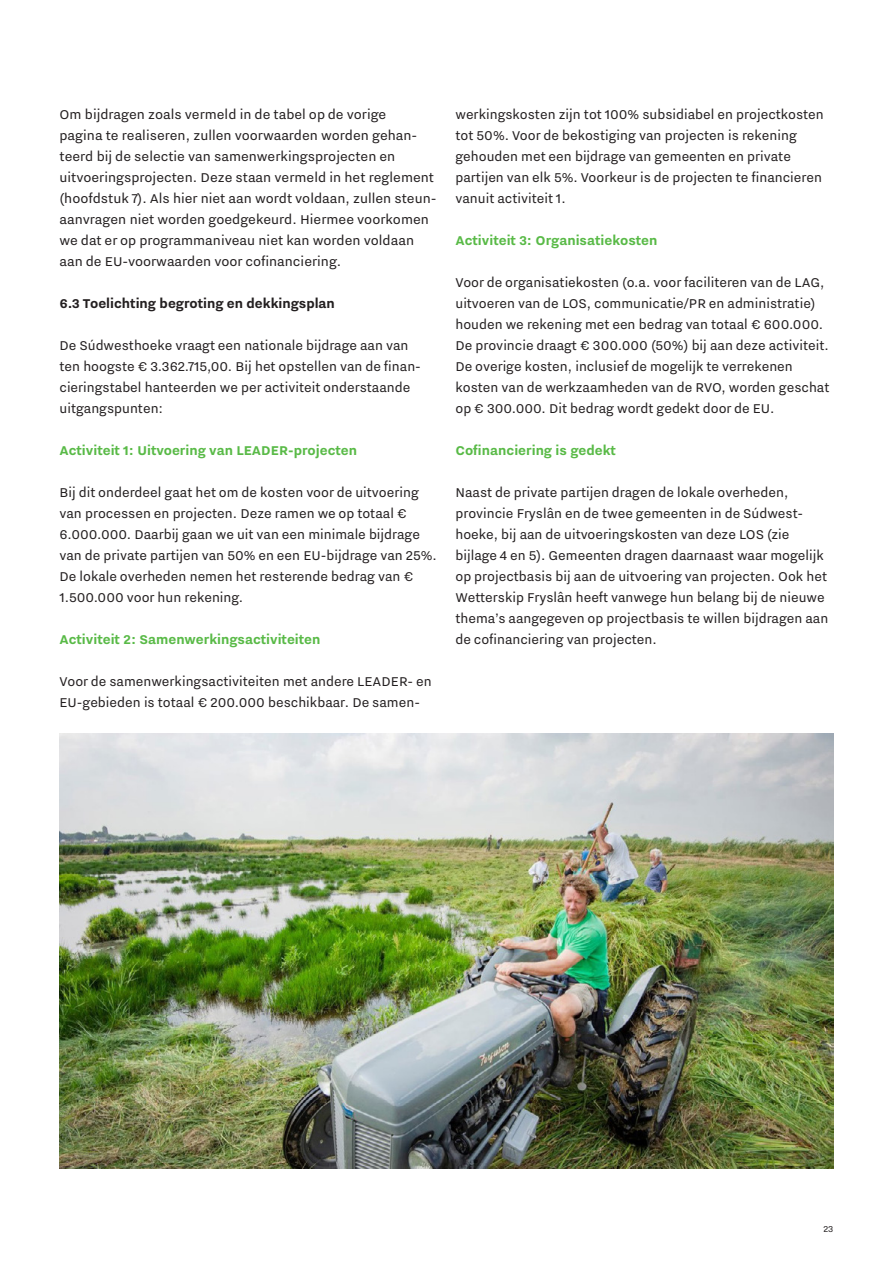
<style>
.page{position:relative;width:893px;height:1263px;background:#fff}
.page>*{position:absolute;margin:0;border:0;box-sizing:border-box;transform-origin:0 0}
.t1{font:15.75px/21px "Nitti Grotesk";color:#231f20}
.t2{font:700 15.75px "Nitti Grotesk";color:#59ba47}
.t3{font:700 15.75px "Nitti Grotesk";color:#231f20}
.t4{font:10.5px "Nitti Grotesk";color:#231f20}
</style>
<div class="page">
<img style="left:60px;top:734px;width:773px;height:435px">
<p class="t1" style="left:60px;top:104px;width:379px">Om bijdragen zoals vermeld in de tabel op de vorige<br>pagina te realiseren, zullen voorwaarden worden gehan&shy;teerd bij de selectie van samenwerkingsprojecten en uitvoeringsprojecten. Deze staan vermeld in het reglement (hoofdstuk 7). Als hier niet aan wordt voldaan, zullen steun&shy;aanvragen niet worden goedgekeurd. Hiermee voorkomen we dat er op programmaniveau niet kan worden voldaan aan de EU-voorwaarden voor cofinanciering.</p>
<h2 class="t3" style="left:60px;top:295px;width:277px">6.3 Toelichting begroting en dekkingsplan</h2>
<p class="t1" style="left:60px;top:335px;width:363px">De Súdwesthoeke vraagt een nationale bijdrage aan van ten hoogste € 3.362.715,00. Bij het opstellen van de finan&shy;cieringstabel hanteerden we per activiteit onderstaande uitgangspunten:</p>
<h3 class="t2" style="left:60px;top:442px;width:299px">Activiteit 1: Uitvoering van LEADER-projecten</h3>
<p class="t1" style="left:60px;top:482px;width:379px">Bij dit onderdeel gaat het om de kosten voor de uitvoering van processen en projecten. Deze ramen we op totaal € 6.000.000. Daarbij gaan we uit van een minimale bijdrage van de private partijen van 50% en een EU-bijdrage van 25%.<br>De lokale overheden nemen het resterende bedrag van € 1.500.000 voor hun rekening.</p>
<h3 class="t2" style="left:60px;top:631px;width:262px">Activiteit 2: Samenwerkingsactiviteiten</h3>
<p class="t1" style="left:60px;top:671px;width:374px">Voor de samenwerkingsactiviteiten met andere LEADER- en<br>EU-gebieden is totaal € 200.000 beschikbaar. De samen-</p>
<p class="t1" style="left:455px;top:104px;width:370px">werkingskosten zijn tot 100% subsidiabel en projectkosten tot 50%. Voor de bekostiging van projecten is rekening gehouden met een bijdrage van gemeenten en private partijen van elk 5%. Voorkeur is de projecten te financieren vanuit activiteit 1.</p>
<h3 class="t2" style="left:455px;top:232px;width:203px">Activiteit 3: Organisatiekosten</h3>
<p class="t1" style="left:455px;top:272px;width:375px">Voor de organisatiekosten (o.a. voor faciliteren van de LAG, uitvoeren van de LOS, communicatie/PR en administratie) houden we rekening met een bedrag van totaal € 600.000.<br>De provincie draagt € 300.000 (50%) bij aan deze activiteit.<br>De overige kosten, inclusief de mogelijk te verrekenen kosten van de werkzaamheden van de RVO, worden geschat op € 300.000. Dit bedrag wordt gedekt door de EU.</p>
<h3 class="t2" style="left:455px;top:442px;width:162px">Cofinanciering is gedekt</h3>
<p class="t1" style="left:455px;top:482px;width:374px">Naast de private partijen dragen de lokale overheden, provincie Fryslân en de twee gemeenten in de Súdwest&shy;hoeke, bij aan de uitvoeringskosten van deze LOS (zie bijlage 4 en 5). Gemeenten dragen daarnaast waar mogelijk op projectbasis bij aan de uitvoering van projecten. Ook het Wetterskip Fryslân heeft vanwege hun belang bij de nieuwe thema’s aangegeven op projectbasis te willen bijdragen aan de cofinanciering van projecten.</p>
<p class="t4" style="left:823px;top:1223px;width:11px">23</p>
</div>
